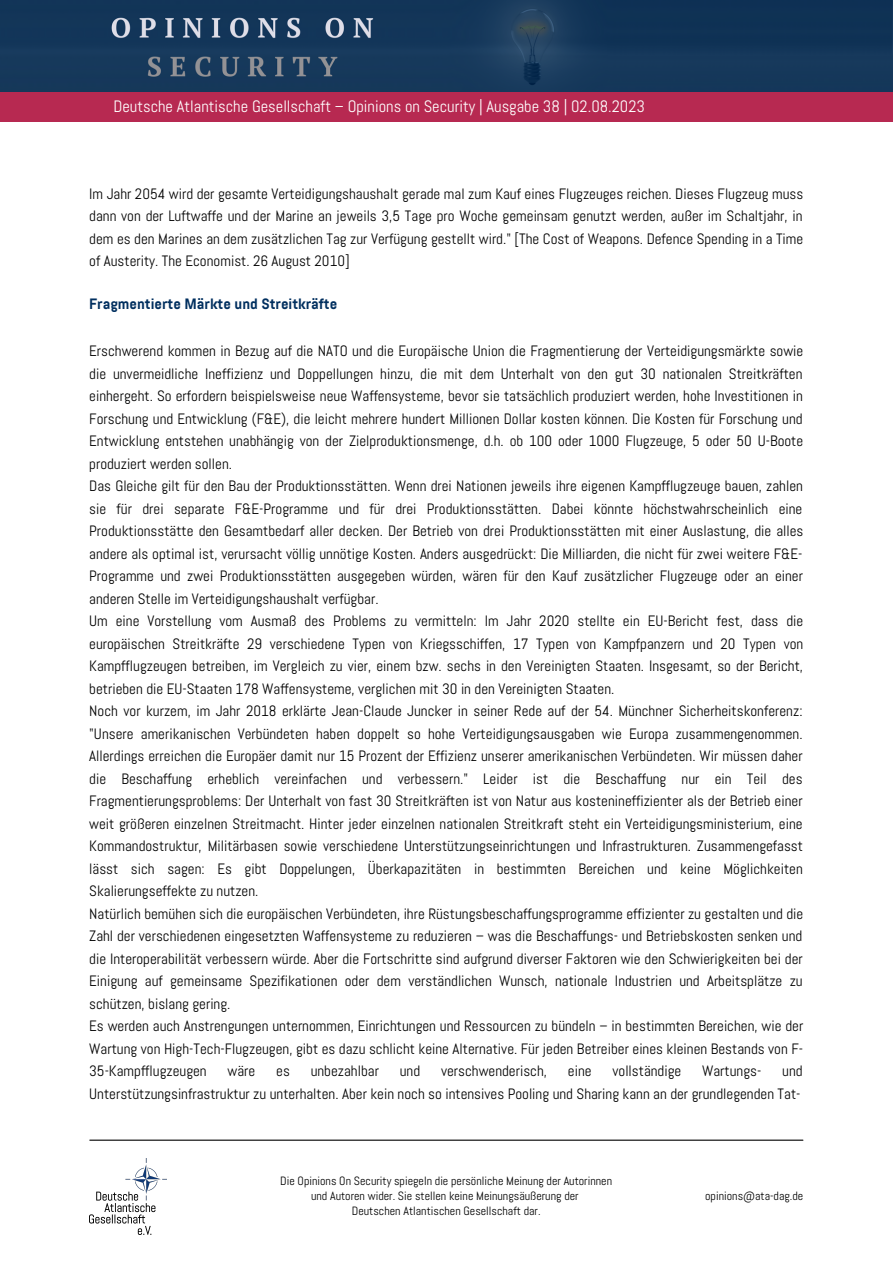
<style>
.page{position:relative;width:893px;height:1264px;background:#fff}
.page>*{position:absolute;margin:0;border:0;box-sizing:border-box;transform-origin:0 0}
.t1{font:16.5px "Abel";color:#fff}
.t2{font:15px/22.5px "Abel";color:#000;text-align:justify}
.t3{font:700 15px "Abel Pro";color:#002f5f}
.t4{font:12px/15px "Abel";color:#000;text-align:center}
</style>
<div class="page">
<img style="left:0;top:0;width:891px;height:92px">
<div style="left:0;top:92px;width:892px;height:30px;background:#b72951"></div>
<hr style="left:90px;top:1139px;width:712px;height:1px;background:#000">
<img style="left:89px;top:1158px;width:78px;height:75px">
<p class="t1" style="left:113px;top:95px;width:533px">Deutsche Atlantische Gesellschaft – Opinions on Security | Ausgabe 38 | 02.08.2023</p>
<p class="t2" style="left:89px;top:182px;width:715px">Im Jahr 2054 wird der gesamte Verteidigungshaushalt gerade mal zum Kauf eines Flugzeuges reichen. Dieses Flugzeug muss dann von der Luftwaffe und der Marine an jeweils 3,5 Tage pro Woche gemeinsam genutzt werden, außer im Schaltjahr, in dem es den Marines an dem zusätzlichen Tag zur Verfügung gestellt wird." [The Cost of Weapons. Defence Spending in a Time of Austerity. The Economist. 26 August 2010]</p>
<p class="t3" style="left:89px;top:298px;width:249px">Fragmentierte Märkte und Streitkräfte</p>
<p class="t2" style="left:89px;top:340px;width:715px">Erschwerend kommen in Bezug auf die NATO und die Europäische Union die Fragmentierung der Verteidigungsmärkte sowie die unvermeidliche Ineffizienz und Doppellungen hinzu, die mit dem Unterhalt von den gut 30 nationalen Streitkräften einhergeht. So erfordern beispielsweise neue Waffensysteme, bevor sie tatsächlich produziert werden, hohe Investitionen in Forschung und Entwicklung (F&amp;E), die leicht mehrere hundert Millionen Dollar kosten können. Die Kosten für Forschung und Entwicklung entstehen unabhängig von der Zielproduktionsmenge, d.h. ob 100 oder 1000 Flugzeuge, 5 oder 50 U-Boote produziert werden sollen.</p>
<p class="t2" style="left:89px;top:475px;width:715px">Das Gleiche gilt für den Bau der Produktionsstätten. Wenn drei Nationen jeweils ihre eigenen Kampfflugzeuge bauen, zahlen sie für drei separate F&amp;E-Programme und für drei Produktionsstätten. Dabei könnte höchstwahrscheinlich eine Produktionsstätte den Gesamtbedarf aller decken. Der Betrieb von drei Produktionsstätten mit einer Auslastung, die alles andere als optimal ist, verursacht völlig unnötige Kosten. Anders ausgedrückt: Die Milliarden, die nicht für zwei weitere F&amp;E-Programme und zwei Produktionsstätten ausgegeben würden, wären für den Kauf zusätzlicher Flugzeuge oder an einer anderen Stelle im Verteidigungshaushalt verfügbar.</p>
<p class="t2" style="left:89px;top:610px;width:715px">Um eine Vorstellung vom Ausmaß des Problems zu vermitteln: Im Jahr 2020 stellte ein EU-Bericht fest, dass die europäischen Streitkräfte 29 verschiedene Typen von Kriegsschiffen, 17 Typen von Kampfpanzern und 20 Typen von Kampfflugzeugen betreiben, im Vergleich zu vier, einem bzw. sechs in den Vereinigten Staaten. Insgesamt, so der Bericht, betrieben die EU-Staaten 178 Waffensysteme, verglichen mit 30 in den Vereinigten Staaten.</p>
<p class="t2" style="left:89px;top:700px;width:715px">Noch vor kurzem, im Jahr 2018 erklärte Jean-Claude Juncker in seiner Rede auf der 54. Münchner Sicherheitskonferenz: "Unsere amerikanischen Verbündeten haben doppelt so hohe Verteidigungsausgaben wie Europa zusammengenommen.<br>Allerdings erreichen die Europäer damit nur 15 Prozent der Effizienz unserer amerikanischen Verbündeten. Wir müssen daher die Beschaffung erheblich vereinfachen und verbessern." Leider ist die Beschaffung nur ein Teil des Fragmentierungsproblems: Der Unterhalt von fast 30 Streitkräften ist von Natur aus kostenineffizienter als der Betrieb einer weit größeren einzelnen Streitmacht. Hinter jeder einzelnen nationalen Streitkraft steht ein Verteidigungsministerium, eine Kommandostruktur, Militärbasen sowie verschiedene Unterstützungseinrichtungen und Infrastrukturen. Zusammengefasst lässt sich sagen: Es gibt Doppelungen, Überkapazitäten in bestimmten Bereichen und keine Möglichkeiten Skalierungseffekte zu nutzen.</p>
<p class="t2" style="left:89px;top:902px;width:715px">Natürlich bemühen sich die europäischen Verbündeten, ihre Rüstungsbeschaffungsprogramme effizienter zu gestalten und die Zahl der verschiedenen eingesetzten Waffensysteme zu reduzieren – was die Beschaffungs- und Betriebskosten senken und die Interoperabilität verbessern würde. Aber die Fortschritte sind aufgrund diverser Faktoren wie den Schwierigkeiten bei der Einigung auf gemeinsame Spezifikationen oder dem verständlichen Wunsch, nationale Industrien und Arbeitsplätze zu schützen, bislang gering.</p>
<p class="t2" style="left:89px;top:1014px;width:715px">Es werden auch Anstrengungen unternommen, Einrichtungen und Ressourcen zu bündeln – in bestimmten Bereichen, wie der Wartung von High-Tech-Flugzeugen, gibt es dazu schlicht keine Alternative. Für jeden Betreiber eines kleinen Bestands von F-35-Kampfflugzeugen</p>
<p class="t2" style="left:89px;top:1059px;width:714px;text-align:right">und<br>Unterstützungsinfrastruktur zu unterhalten. Aber kein noch so intensives Pooling und Sharing kann an der grundlegenden Tat-</p>
<p class="t2" style="left:227px;top:1059px;width:29px">wäre</p>
<p class="t2" style="left:276px;top:1059px;width:15px">es</p>
<p class="t2" style="left:311px;top:1059px;width:70px">unbezahlbar</p>
<p class="t2" style="left:400px;top:1059px;width:22px">und</p>
<p class="t2" style="left:441px;top:1059px;width:107px">verschwenderisch,</p>
<p class="t2" style="left:568px;top:1059px;width:25px">eine</p>
<p class="t2" style="left:612px;top:1059px;width:70px">vollständige</p>
<p class="t2" style="left:702px;top:1059px;width:61px">Wartungs-</p>
<p class="t4" style="left:280px;top:1173px;width:333px">Die Opinions On Security spiegeln die persönliche Meinung der Autorinnen und Autoren wider. Sie stellen keine Meinungsäußerung der</p>
<p class="t4" style="left:352px;top:1203px;width:190px">Deutschen Atlantischen Gesellschaft dar.</p>
<p class="t4" style="left:705px;top:1188px;width:100px">opinions@ata-dag.de</p>
</div>
